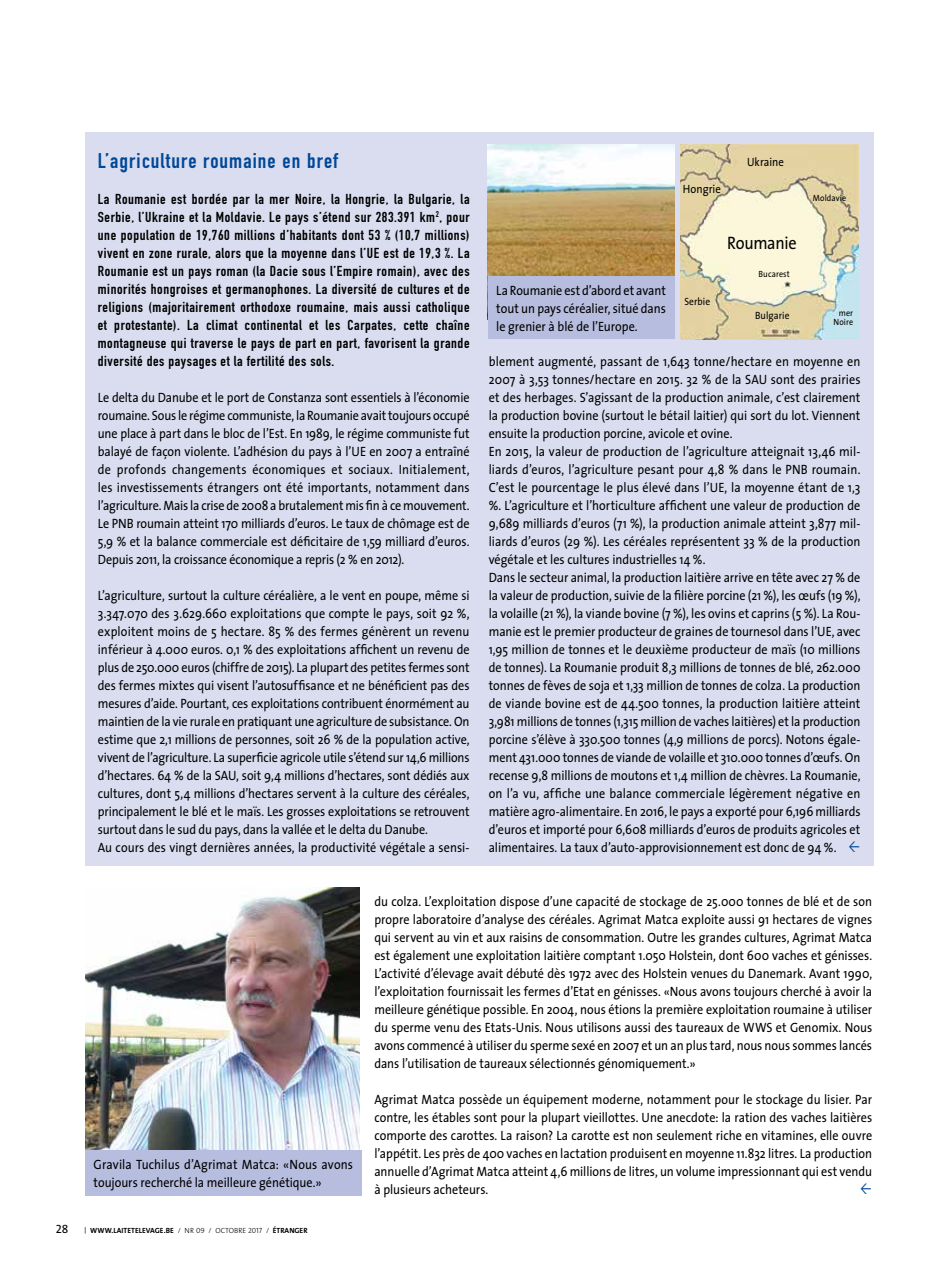
<style>
.page{position:relative;width:936px;height:1263px;background:#fff}
.page>*{position:absolute;margin:0;border:0;box-sizing:border-box;transform-origin:0 0}
.t1{font:21px "DIN Engschrift Std";letter-spacing:.05em;color:#004898;scale:1.05 1}
.t2{font:18px "The Sans";letter-spacing:-.02em;color:#000;scale:.9 1}
.t3{font:14.25px/18px "DIN Engschrift";letter-spacing:.04em;color:#000;text-align:justify;scale:1.05 1}
.t4{font:13.5px/18px "The Sans";color:#000;text-align:justify;scale:.9 1}
.t5{font:12px "The Sans";letter-spacing:.005em;color:#000;scale:.9 1}
.t6{font:12px "The Sans Caps";color:#000}
.t7{font:10.5px "The Sans";letter-spacing:.01em;color:#000;scale:.9 1}
.t8{font:9px/9px "The Sans";letter-spacing:.015em;color:#000;text-align:center;scale:.9 1}
.t9{font:700 7.5px "The Sans";color:#000}
.s1{font-family:"DIN";font-weight:400}
.s2{font-family:"The Sans Light Caps";font-weight:400}
</style>
<div class="page">
<div style="left:85px;top:132px;width:788px;height:733px;background:#daddef"></div>
<img style="left:487px;top:145px;width:187px;height:131px">
<div style="left:487px;top:276px;width:187px;height:63px;background:#b7bdde"></div>
<img style="left:680px;top:145px;width:178px;height:195px">
<img style="left:85px;top:888px;width:275px;height:262px">
<div style="left:85px;top:1150px;width:276px;height:46px;background:#b7bdde"></div>
<h1 class="t1" style="left:98px;top:148px;width:230px">L’agriculture roumaine en bref</h1>
<p class="t3" style="left:98px;top:190px;width:355px">La Roumanie est bordée par la mer Noire, la Hongrie, la Bulgarie, la Serbie, l’Ukraine et la Moldavie. Le pays s’étend sur 283.391 km<sup>2</sup>, pour une population de 19,760 millions d’habitants dont 53 % (10,7 millions) vivent en zone rurale, alors que la moyenne dans l’UE est de 19,3 %. La Roumanie est un pays roman (la Dacie sous l’Empire romain), avec des minorités hongroises et germanophones. La diversité de cultures et de religions (majoritairement orthodoxe roumaine, mais aussi catholique et protestante). La climat continental et les Carpates, cette chaîne montagneuse qui traverse le pays de part en part, favorisent la grande diversité des paysages et la fertilité des sols.</p>
<p class="t4" style="left:98px;top:388px;width:414px">Le delta du Danube et le port de Constanza sont essentiels à l’économie roumaine. Sous le régime communiste, la Roumanie avait toujours occupé une place à part dans le bloc de l’Est. En 1989, le régime communiste fut balayé de façon violente. L’adhésion du pays à l’UE en 2007 a entraîné de profonds changements économiques et sociaux. Initialement, les investissements étrangers ont été importants, notamment dans l’agriculture. Mais la crise de 2008 a brutalement mis fin à ce mouvement.<br>Le PNB roumain atteint 170 milliards d’euros. Le taux de chômage est de 5,9 % et la balance commerciale est déficitaire de 1,59 milliard d’euros.<br>Depuis 2011, la croissance économique a repris (2 % en 2012).</p>
<p class="t4" style="left:98px;top:586px;width:414px;text-align:left">L’agriculture, surtout la culture céréalière, a le vent en poupe, même si 3.347.070 des 3.629.660 exploitations que compte le pays, soit 92 %, exploitent moins de 5 hectare. 85 % des fermes génèrent un revenu inférieur à 4.000 euros. 0,1 % des exploitations affichent un revenu de plus de 250.000 euros (chiffre de 2015). La plupart des petites fermes sont des fermes mixtes qui visent l’autosuffisance et ne bénéficient pas des mesures d’aide. Pourtant, ces exploitations contribuent énormément au maintien de la vie rurale en pratiquant une agriculture de subsistance. On estime que 2,1 millions de personnes, soit 26 % de la population active, vivent de l’agriculture. La superficie agricole utile s’étend sur 14,6 millions d’hectares. 64 % de la SAU, soit 9,4 millions d’hectares, sont dédiés aux cultures, dont 5,4 millions d’hectares servent à la culture des céréales, principalement le blé et le maïs. Les grosses exploitations se retrouvent surtout dans le sud du pays, dans la vallée et le delta du Danube.<br>Au cours des vingt dernières années, la productivité végétale a sensi-</p>
<p class="t4" style="left:496px;top:281px;width:190px">La Roumanie est d’abord et avant tout un pays céréalier, situé dans le grenier à blé de l’Europe.</p>
<p class="t5" style="left:682px;top:179px;width:44px">Hongrie</p>
<p class="t5" style="left:747px;top:151px;width:42px">Ukraine</p>
<p class="t8" style="left:812px;top:193px;width:39px">Moldavie</p>
<p class="t7" style="left:684px;top:292px;width:30px">Serbie</p>
<h2 class="t2" style="left:727px;top:228px;width:79px">Roumanie</h2>
<p class="t8" style="left:758px;top:270px;width:36px">Bucarest</p>
<p class="t7" style="left:755px;top:306px;width:40px">Bulgarie</p>
<p class="t8" style="left:833px;top:308px;width:23px">mer<br>Noire</p>
<p class="t4" style="left:488px;top:352px;width:414px;text-align:left">blement augmenté, passant de 1,643 tonne/hectare en moyenne en 2007 à 3,53 tonnes/hectare en 2015. 32 % de la SAU sont des prairies et des herbages. S’agissant de la production animale, c’est clairement la production bovine (surtout le bétail laitier) qui sort du lot. Viennent ensuite la production porcine, avicole et ovine.<br>En 2015, la valeur de production de l’agriculture atteignait 13,46 mil&shy;liards d’euros, l’agriculture pesant pour 4,8 % dans le PNB roumain.<br>C’est le pourcentage le plus élevé dans l’UE, la moyenne étant de 1,3 %. L’agriculture et l’horticulture affichent une valeur de production de 9,689 milliards d’euros (71 %), la production animale atteint 3,877 mil&shy;liards d’euros (29 %). Les céréales représentent 33 % de la production végétale et les cultures industrielles 14 %.<br>Dans le secteur animal, la production laitière arrive en tête avec 27 % de la valeur de production, suivie de la filière porcine (21 %), les œufs (19 %), la volaille (21 %), la viande bovine (7 %), les ovins et caprins (5 %). La Rou&shy;manie est le premier producteur de graines de tournesol dans l’UE, avec 1,95 million de tonnes et le deuxième producteur de maïs (10 millions de tonnes). La Roumanie produit 8,3 millions de tonnes de blé, 262.000 tonnes de fèves de soja et 1,33 million de tonnes de colza. La production de viande bovine est de 44.500 tonnes, la production laitière atteint 3,981 millions de tonnes (1,315 million de vaches laitières) et la production porcine s’élève à 330.500 tonnes (4,9 millions de porcs). Notons égale&shy;ment 431.000 tonnes de viande de volaille et 310.000 tonnes d’œufs. On recense 9,8 millions de moutons et 1,4 million de chèvres. La Roumanie, on l’a vu, affiche une balance commerciale légèrement négative en matière agro-alimentaire. En 2016, le pays a exporté pour 6,196 milliards d’euros et importé pour 6,608 milliards d’euros de produits agricoles et alimentaires. La taux d’auto-approvisionnement est donc de 94 %.</p>
<p class="t4" style="left:94px;top:1155px;width:290px">Gravila Tuchilus d’Agrimat Matca: «Nous avons toujours recherché la meilleure génétique.»</p>
<p class="t6" style="left:56px;top:1219px;width:14px">28</p>
<p class="t9" style="left:84px;top:1224px;width:225px"><span class="s1">|</span> WWW.LAITETELEVAGE.BE <span class="s2">/ NR 09 / OCTOBRE 2017 /</span> ÉTRANGER</p>
<p class="t4" style="left:374px;top:892px;width:554px">du colza. L’exploitation dispose d’une capacité de stockage de 25.000 tonnes de blé et de son propre laboratoire d’analyse des céréales. Agrimat Matca exploite aussi 91 hectares de vignes qui servent au vin et aux raisins de consommation. Outre les grandes cultures, Agrimat Matca est également une exploitation laitière comptant 1.050 Holstein, dont 600 vaches et génisses.<br>L’activité d’élevage avait débuté dès 1972 avec des Holstein venues du Danemark. Avant 1990, l’exploitation fournissait les fermes d’Etat en génisses. «Nous avons toujours cherché à avoir la meilleure génétique possible. En 2004, nous étions la première exploitation roumaine à utiliser du sperme venu des Etats-Unis. Nous utilisons aussi des taureaux de WWS et Genomix. Nous avons commencé à utiliser du sperme sexé en 2007 et un an plus tard, nous nous sommes lancés dans l’utilisation de taureaux sélectionnés génomiquement.»</p>
<p class="t4" style="left:374px;top:1090px;width:554px">Agrimat Matca possède un équipement moderne, notamment pour le stockage du lisier. Par contre, les étables sont pour la plupart vieillottes. Une anecdote: la ration des vaches laitières comporte des carottes. La raison? La carotte est non seulement riche en vitamines, elle ouvre l’appétit. Les près de 400 vaches en lactation produisent en moyenne 11.832 litres. La production annuelle d’Agrimat Matca atteint 4,6 millions de litres, un volume impressionnant qui est vendu à plusieurs acheteurs.</p>
</div>
